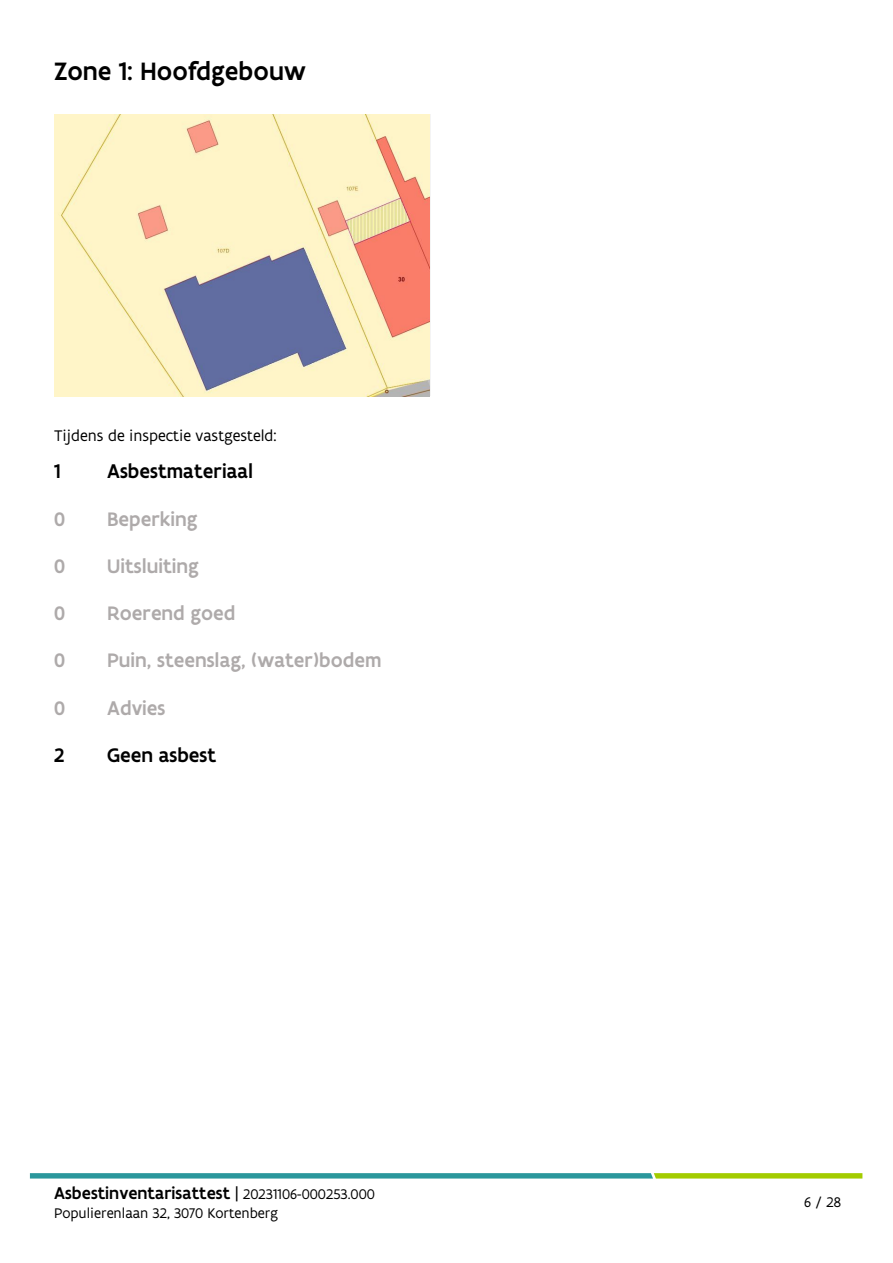
<style>
.page{position:relative;width:893px;height:1263px;background:#fff}
.page>*{position:absolute;margin:0;border:0;box-sizing:border-box;transform-origin:0 0}
.t1{font:500 27px "Flanders Art Sans";color:#000}
.t2{font:500 21px "Flanders Art Sans";color:#aeaaaa}
.t3{font:500 21px "Flanders Art Sans";color:#000}
.t4{font:500 18px "Flanders Art Sans";color:#000}
.t5{font:16.5px "Flanders Art Sans";color:#000}
.t6{font:15px "Flanders Art Sans";color:#000}
.s1{font-weight:400}
.s2{font-weight:400;font-size:15px}
</style>
<div class="page">
<svg style="left:30px;top:1173px;width:832px;height:5px;background:#4ea779"></svg>
<img style="left:54px;top:114px;width:376px;height:282px">
<p class="t1" style="left:54px;top:62px;width:253px">Zone 1: Hoofdgebouw</p>
<p class="t5" style="left:54px;top:430px;width:224px">Tijdens de inspectie vastgesteld:</p>
<p class="t3" style="left:54px;top:465px;width:8px">1</p>
<p class="t3" style="left:107px;top:465px;width:148px">Asbestmateriaal</p>
<p class="t2" style="left:54px;top:512px;width:13px">0</p>
<p class="t2" style="left:107px;top:512px;width:92px">Beperking</p>
<p class="t2" style="left:54px;top:559px;width:13px">0</p>
<p class="t2" style="left:107px;top:559px;width:93px">Uitsluiting</p>
<p class="t2" style="left:54px;top:606px;width:13px">0</p>
<p class="t2" style="left:107px;top:606px;width:130px">Roerend goed</p>
<p class="t2" style="left:54px;top:654px;width:13px">0</p>
<p class="t2" style="left:107px;top:654px;width:276px">Puin, steenslag, (water)bodem</p>
<p class="t2" style="left:54px;top:701px;width:13px">0</p>
<p class="t2" style="left:107px;top:701px;width:60px">Advies</p>
<p class="t3" style="left:54px;top:748px;width:12px">2</p>
<p class="t3" style="left:107px;top:748px;width:111px">Geen asbest</p>
<p class="t4" style="left:54px;top:1187px;width:322px">Asbestinventarisattest <span class="s1">|</span> <span class="s2">20231106-000253.000</span></p>
<p class="t6" style="left:54px;top:1208px;width:225px">Populierenlaan 32, 3070 Kortenberg</p>
<p class="t6" style="left:804px;top:1197px;width:38px">6 / 28</p>
</div>
